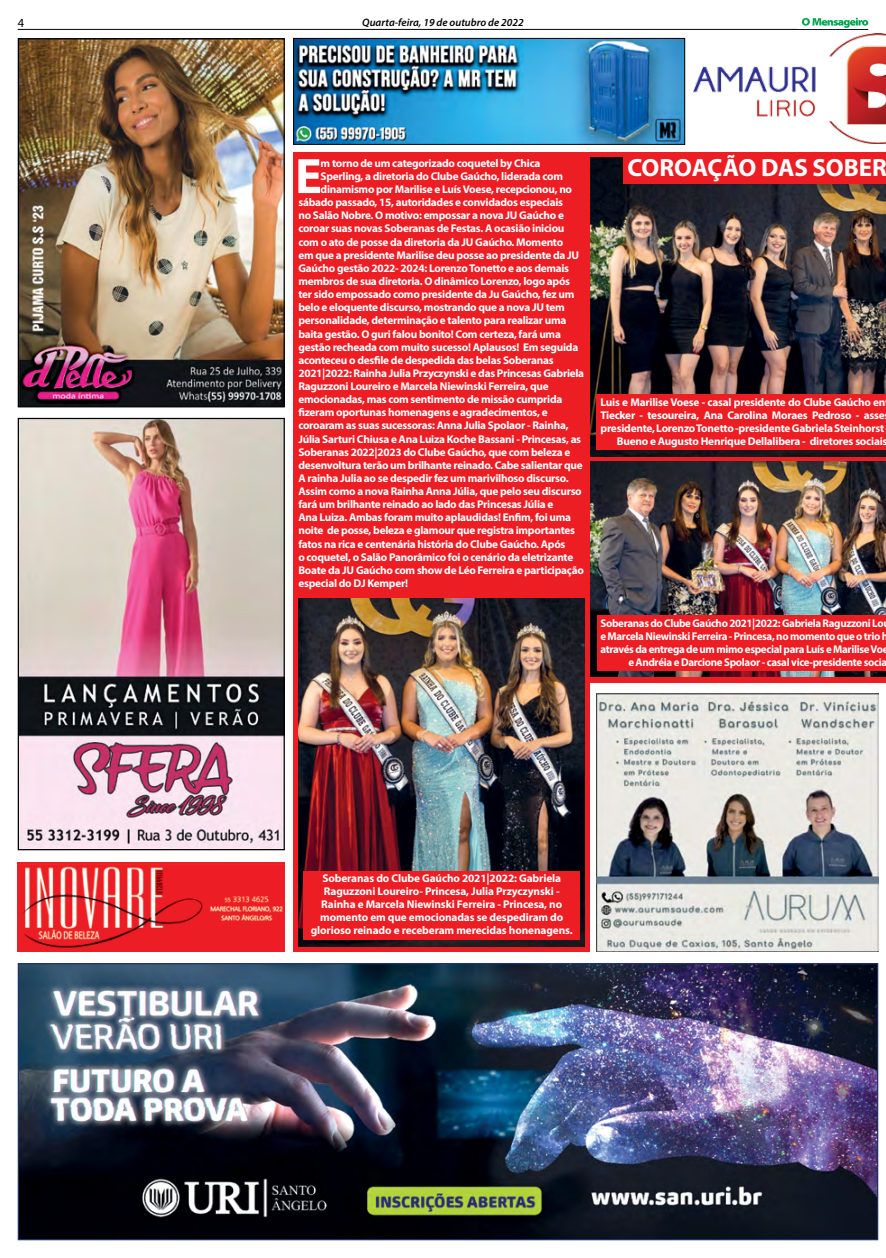
<style>
.page{position:relative;width:886px;height:1258px;background:#fff}
.page>*{position:absolute;margin:0;border:0;box-sizing:border-box;transform-origin:0 0}
.t1{font:700 50.25px "Myriad Pro";color:#fff}
.t2{font:700 25px "Myriad Pro";color:#fff}
.t3{font:12.5px "Myriad Pro";color:#000}
.t4{font:700 11.25px/13px "Myriad Pro";letter-spacing:-.025em;color:#fff;text-align:right}
.t5{font:italic 600 10.75px "Myriad Pro";color:#000}
</style>
<div class="page">
<hr style="left:18px;top:29px;width:850px;height:1px;background:#000">
<svg style="left:293px;top:683px;width:297px;height:268px;background:#d21c23"></svg>
<img style="left:295px;top:40px;width:388px;height:103px">
<div style="left:293px;top:38px;width:392px;height:107px;border:1px solid #000"></div>
<svg style="left:801px;top:18px;width:67px;height:10px"></svg>
<img style="left:693px;top:34px;width:193px;height:110px">
<img style="left:20px;top:965px;width:856px;height:273px">
<img style="left:20px;top:420px;width:263px;height:428px">
<div style="left:18px;top:418px;width:267px;height:432px;border:1px solid #000"></div>
<img style="left:20px;top:40px;width:263px;height:365px">
<div style="left:18px;top:38px;width:267px;height:369px;border:1px solid #000"></div>
<div style="left:18px;top:862px;width:267px;height:89px;background:#ec1d24"></div>
<img style="left:22px;top:866px;width:261px;height:82px">
<div style="left:293px;top:152px;width:593px;height:531px;background:#ed1d24"></div>
<img style="left:590px;top:158px;width:296px;height:298px">
<img style="left:591px;top:461px;width:295px;height:215px">
<div style="left:624px;top:152px;width:262px;height:31px;background:#ed1d24"></div>
<div style="left:597px;top:615px;width:289px;height:56px;background:#ed1d24"></div>
<div style="left:596px;top:394px;width:290px;height:56px;background:#ed1d24"></div>
<img style="left:299px;top:598px;width:286px;height:348px">
<div style="left:303px;top:871px;width:277px;height:68px;background:#ed1d24"></div>
<img style="left:596px;top:694px;width:282px;height:257px">
<p class="t3" style="left:18px;top:15px;width:8px">4</p>
<p class="t5" style="left:362px;top:15px;width:163px">Quarta-feira, 19 de outubro de 2022</p>
<h1 class="t1" style="left:295px;top:143px;width:28px">E</h1>
<p class="t4" style="left:321px;top:156px;width:221px">m torno de um categorizado coquetel by Chica</p>
<p class="t4" style="left:321px;top:169px;width:244px">Sperling, a diretoria do Clube Gaúcho, liderada com</p>
<p class="t4" style="left:321px;top:182px;width:253px">dinamismo por Marilise e Luís Voese, recepcionou, no</p>
<p class="t4" style="left:298px;top:196px;width:266px">sábado passado, 15, autoridades e convidados especiais</p>
<p class="t4" style="left:298px;top:209px;width:267px">no Salão Nobre. O motivo: empossar a nova JU Gaúcho e</p>
<p class="t4" style="left:298px;top:222px;width:268px">coroar suas novas Soberanas de Festas. A ocasião iniciou</p>
<p class="t4" style="left:298px;top:235px;width:266px">com o ato de posse da diretoria da JU Gaúcho. Momento</p>
<p class="t4" style="left:298px;top:248px;width:282px">em que a presidente Marilise deu posse ao presidente da JU</p>
<p class="t4" style="left:298px;top:261px;width:272px">Gaúcho gestão 2022- 2024: Lorenzo Tonetto e aos demais</p>
<p class="t4" style="left:298px;top:274px;width:273px">membros de sua diretoria. O dinâmico Lorenzo, logo após</p>
<p class="t4" style="left:298px;top:287px;width:278px">ter sido empossado como presidente da Ju Gaúcho, fez um</p>
<p class="t4" style="left:298px;top:301px;width:268px">belo e eloquente discurso, mostrando que a nova JU tem</p>
<p class="t4" style="left:298px;top:314px;width:270px">personalidade, determinação e talento para realizar uma</p>
<p class="t4" style="left:298px;top:327px;width:264px">baita gestão. O guri falou bonito! Com certeza, fará uma</p>
<p class="t4" style="left:298px;top:340px;width:281px">gestão recheada com muito sucesso! Aplausos! Em seguida</p>
<p class="t4" style="left:298px;top:353px;width:257px">aconteceu o desfile de despedida das belas Soberanas</p>
<p class="t4" style="left:298px;top:366px;width:287px">2021|2022: Rainha Julia Przyczynski e das Princesas Gabriela</p>
<p class="t4" style="left:298px;top:379px;width:252px">Raguzzoni Loureiro e Marcela Niewinski Ferreira, que</p>
<p class="t4" style="left:298px;top:392px;width:266px">emocionadas, mas com sentimento de missão cumprida</p>
<p class="t4" style="left:298px;top:406px;width:251px">fizeram oportunas homenagens e agradecimentos, e</p>
<p class="t4" style="left:298px;top:419px;width:272px">coroaram as suas sucessoras: Anna Julia Spolaor - Rainha,</p>
<p class="t4" style="left:298px;top:432px;width:284px">Júlia Sarturi Chiusa e Ana Luiza Koche Bassani - Princesas, as</p>
<p class="t4" style="left:298px;top:445px;width:273px">Soberanas 2022|2023 do Clube Gaúcho, que com beleza e</p>
<p class="t4" style="left:298px;top:458px;width:286px">desenvoltura terão um brilhante reinado. Cabe salientar que</p>
<p class="t4" style="left:298px;top:471px;width:272px">A rainha Julia ao se despedir fez um marivilhoso discurso.</p>
<p class="t4" style="left:298px;top:484px;width:285px">Assim como a nova Rainha Anna Júlia, que pelo seu discurso</p>
<p class="t4" style="left:298px;top:498px;width:256px">fará um brilhante reinado ao lado das Princesas Júlia e</p>
<p class="t4" style="left:298px;top:511px;width:274px">Ana Luiza. Ambas foram muito aplaudidas! Enfim, foi uma</p>
<p class="t4" style="left:298px;top:524px;width:278px">noite de posse, beleza e glamour que registra importantes</p>
<p class="t4" style="left:298px;top:537px;width:269px">fatos na rica e centenária história do Clube Gaúcho. Após</p>
<p class="t4" style="left:298px;top:550px;width:276px">o coquetel, o Salão Panorâmico foi o cenário da eletrizante</p>
<p class="t4" style="left:298px;top:563px;width:287px">Boate da JU Gaúcho com show de Léo Ferreira e participação</p>
<p class="t4" style="left:298px;top:576px;width:111px">especial do DJ Kemper!</p>
<h2 class="t2" style="left:627px;top:151px;width:261px">COROAÇÃO DAS SOBER</h2>
<p class="t4" style="left:600px;top:396px;width:288px">Luis e Marilise Voese - casal presidente do Clube Gaúcho en Tiecker - tesoureira, Ana Carolina Moraes Pedroso - asse presidente, Lorenzo Tonetto -presidente Gabriela Steinhorst Bueno e Augusto Henrique Dellalibera - diretores sociais</p>
<p class="t4" style="left:600px;top:617px;width:285px">Soberanas do Clube Gaúcho 2021|2022: Gabriela Raguzzoni Lo</p>
<p class="t4" style="left:600px;top:630px;width:289px">e Marcela Niewinski Ferreira - Princesa, no momento que o trio h</p>
<p class="t4" style="left:600px;top:643px;width:289px">através da entrega de um mimo especial para Luís e Marilise Voe</p>
<p class="t4" style="left:628px;top:656px;width:260px">e Andréia e Darcione Spolaor - casal vice-presidente socia</p>
<p class="t4" style="left:311px;top:871px;width:263px;text-align:center">Soberanas do Clube Gaúcho 2021|2022: Gabriela Raguzzoni Loureiro- Princesa, Julia Przyczynski - Rainha e Marcela Niewinski Ferreira - Princesa, no momento em que emocionadas se despediram do glorioso reinado e receberam merecidas honenagens.</p>
</div>
